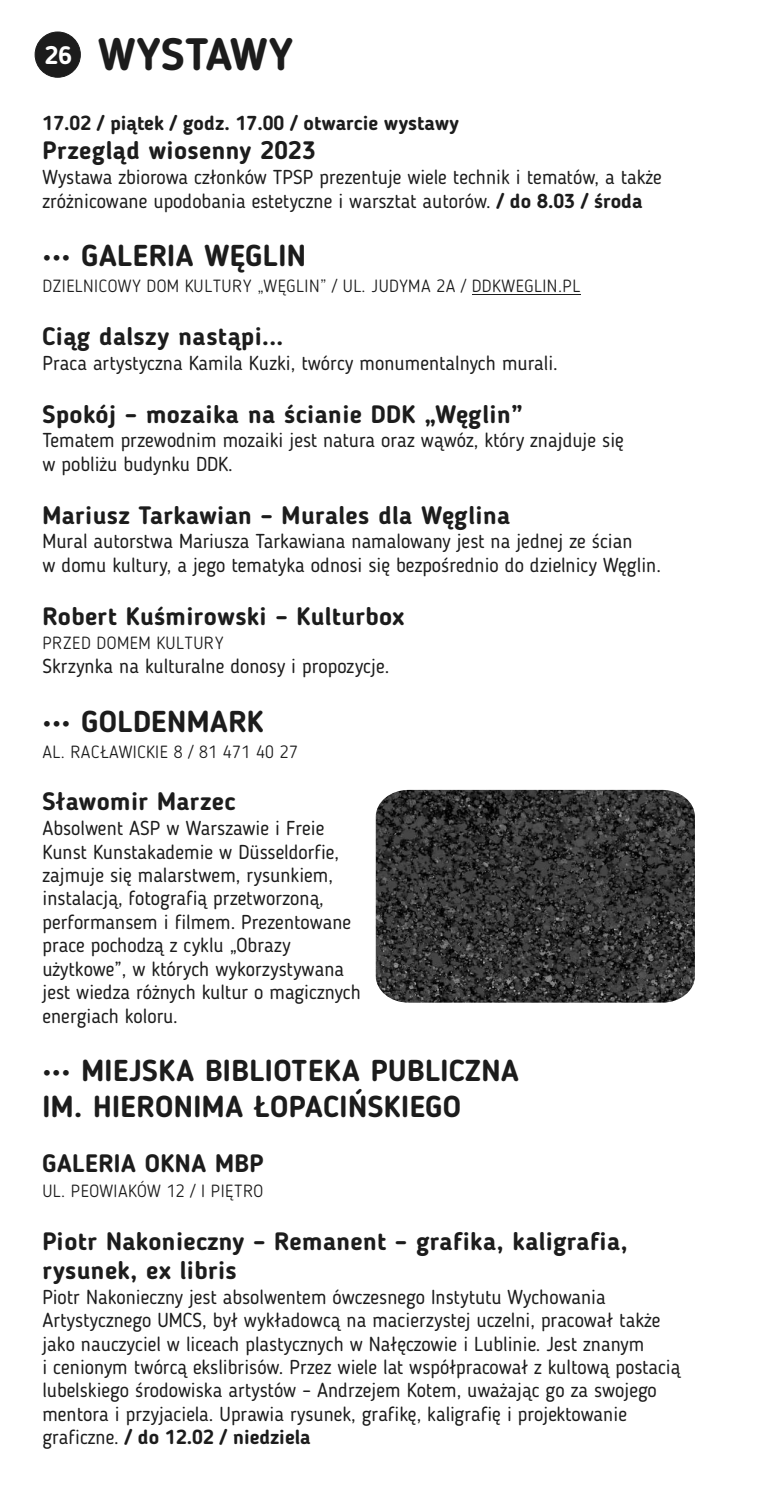
<style>
.page{position:relative;width:780px;height:1489px;background:#fff}
.page>*{position:absolute;margin:0;border:0;box-sizing:border-box;transform-origin:0 0}
.t1{font:700 45px "Blogger Sans";letter-spacing:.005em;color:#1c1c1c}
.t2{font:700 30px/35.2px "Blogger Sans";letter-spacing:.015em;color:#1c1c1c}
.t3{font:700 25px/29.5px "Blogger Sans";letter-spacing:.015em;color:#1c1c1c}
.t4{font:20px/23.5px "Blogger Sans";color:#1c1c1c}
.t5{font:700 20px "Blogger Sans";color:#1c1c1c}
.t6{font:300 17.5px "Blogger Sans";letter-spacing:.03em;color:#1c1c1c}
.s1{font-weight:700}
</style>
<div class="page">
<div style="left:35px;top:32px;width:46px;height:45px;background:#1c1c1c;border:1px solid #1c1c1c;border-radius:50%"></div>
<hr style="left:471px;top:294px;width:109px;height:1px;background:#1c1c1c">
<img style="left:376px;top:789px;width:318px;height:213px">
<h1 class="t1" style="left:45px;top:36px;width:250px"><sup>26</sup> WYSTAWY</h1>
<p class="t5" style="left:43px;top:115px;width:418px">17.02 / piątek / godz. 17.00 / otwarcie wystawy</p>
<p class="t3" style="left:43px;top:138px;width:274px">Przegląd wiosenny 2023</p>
<p class="t4" style="left:43px;top:167px;width:621px">Wystawa zbiorowa członków TPSP prezentuje wiele technik i tematów, a także zróżnicowane upodobania estetyczne i warsztat autorów. <span class="s1">/ do 8.03 / środa</span></p>
<h2 class="t2" style="left:43px;top:241px;width:265px">••• GALERIA WĘGLIN</h2>
<p class="t6" style="left:42px;top:279px;width:539px">DZIELNICOWY DOM KULTURY „WĘGLIN” / UL. JUDYMA 2A / DDKWEGLIN.PL</p>
<p class="t3" style="left:42px;top:324px;width:242px">Ciąg dalszy nastąpi...</p>
<p class="t4" style="left:42px;top:353px;width:517px">Praca artystyczna Kamila Kuzki, twórcy monumentalnych murali.</p>
<p class="t3" style="left:42px;top:401px;width:482px">Spokój – mozaika na ścianie DDK „Węglin”</p>
<p class="t4" style="left:42px;top:430px;width:583px">Tematem przewodnim mozaiki jest natura oraz wąwóz, który znajduje się w pobliżu budynku DDK.</p>
<p class="t3" style="left:42px;top:502px;width:469px">Mariusz Tarkawian – Murales dla Węglina</p>
<p class="t4" style="left:42px;top:531px;width:620px">Mural autorstwa Mariusza Tarkawiana namalowany jest na jednej ze ścian<br>w domu kultury, a jego tematyka odnosi się bezpośrednio do dzielnicy Węglin.</p>
<p class="t3" style="left:42px;top:603px;width:363px">Robert Kuśmirowski – Kulturbox</p>
<p class="t6" style="left:42px;top:636px;width:182px">PRZED DOMEM KULTURY</p>
<p class="t4" style="left:42px;top:656px;width:348px">Skrzynka na kulturalne donosy i propozycje.</p>
<h2 class="t2" style="left:42px;top:706px;width:223px">••• GOLDENMARK</h2>
<p class="t6" style="left:42px;top:744px;width:257px">AL. RACŁAWICKIE 8 / 81 471 40 27</p>
<p class="t3" style="left:42px;top:789px;width:194px">Sławomir Marzec</p>
<p class="t4" style="left:42px;top:818px;width:320px">Absolwent ASP w Warszawie i Freie Kunst Kunstakademie w Düsseldorfie, zajmuje się malarstwem, rysunkiem, instalacją, fotografią przetworzoną, performansem i filmem. Prezentowane prace pochodzą z cyklu „Obrazy użytkowe”, w których wykorzystywana jest wiedza różnych kultur o magicznych energiach koloru.</p>
<h2 class="t2" style="left:42px;top:1055px;width:478px">••• MIEJSKA BIBLIOTEKA PUBLICZNA<br>IM. HIERONIMA ŁOPACIŃSKIEGO</h2>
<p class="t3" style="left:42px;top:1150px;width:223px">GALERIA OKNA MBP</p>
<p class="t6" style="left:42px;top:1183px;width:222px">UL. PEOWIAKÓW 12 / I PIĘTRO</p>
<p class="t3" style="left:42px;top:1228px;width:586px">Piotr Nakonieczny – Remanent – grafika, kaligrafia, rysunek, ex libris</p>
<p class="t4" style="left:42px;top:1286px;width:639px">Piotr Nakonieczny jest absolwentem ówczesnego Instytutu Wychowania Artystycznego UMCS, był wykładowcą na macierzystej uczelni, pracował także jako nauczyciel w liceach plastycznych w Nałęczowie i Lublinie. Jest znanym<br>i cenionym twórcą ekslibrisów. Przez wiele lat współpracował z kultową postacią lubelskiego środowiska artystów – Andrzejem Kotem, uważając go za swojego mentora i przyjaciela. Uprawia rysunek, grafikę, kaligrafię i projektowanie graficzne. <span class="s1">/ do 12.02 / niedziela</span></p>
</div>
